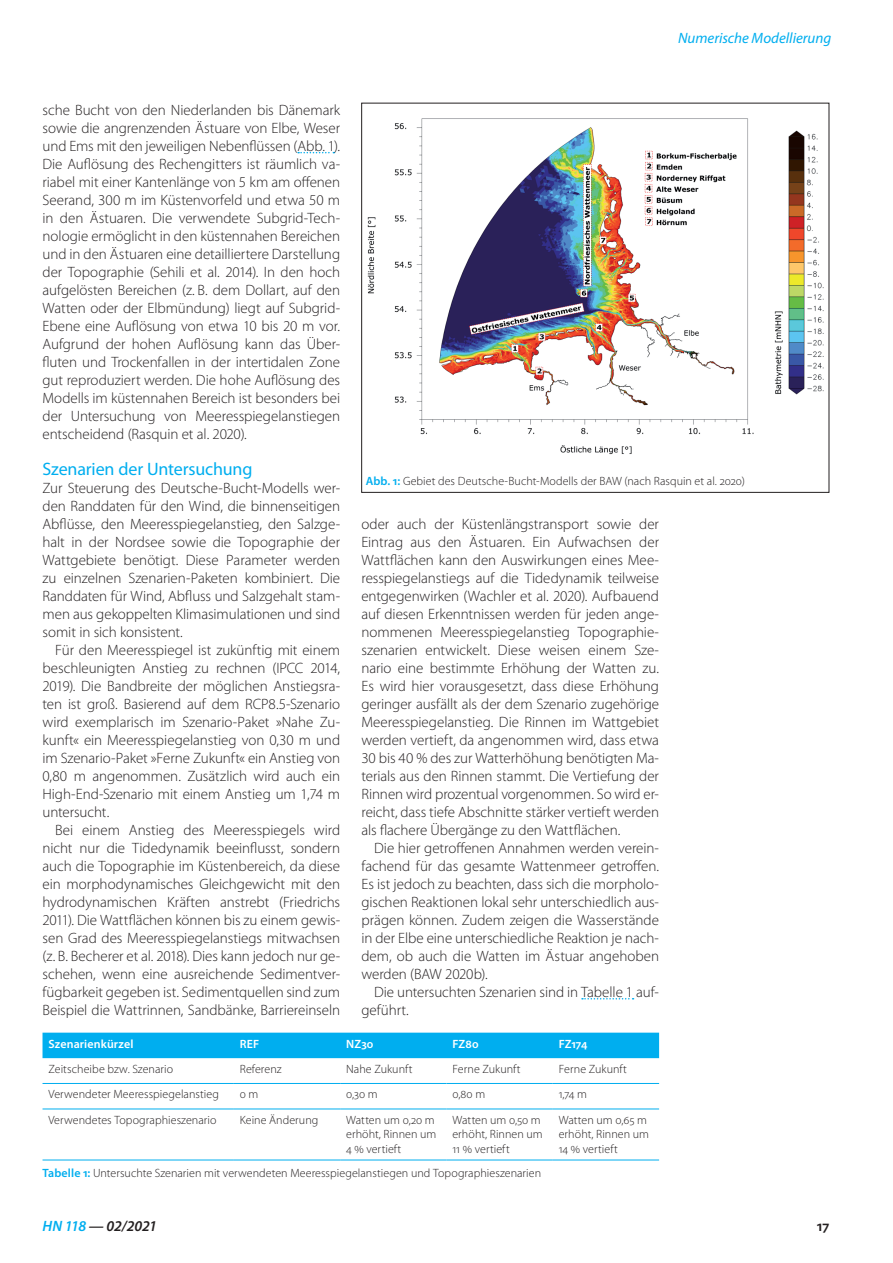
<style>
.page{position:relative;width:893px;height:1263px;background:#fff}
.page>*{position:absolute;margin:0;border:0;box-sizing:border-box;transform-origin:0 0}
.t1{font:18px "Myriad Pro";letter-spacing:-.01em;color:#00aeef}
.t2{font:300 15px/18px "Myriad Pro";letter-spacing:-.005em;color:#231f20;text-align:justify}
.t3{font:italic 15px "Myriad Pro";color:#00aeef}
.t4{font:italic 600 15px "Myriad Pro";letter-spacing:-.02em;color:#231f20}
.t5{font:600 15px "Myriad Pro";color:#231f20}
.t6{font:300 12px/14.4px "Myriad Pro";letter-spacing:.005em;color:#231f20}
.t7{font:600 12px "Myriad Pro";letter-spacing:.01em;color:#fff}
.s1{font-weight:600;color:#00aeef}
.s2{color:#00aeef}
</style>
<div class="page">
<svg style="left:298px;top:152px;width:36px;height:1px"></svg>
<svg style="left:582px;top:998px;width:52px;height:1px"></svg>
<img style="left:367px;top:118px;width:457px;height:337px">
<div style="left:43px;top:1033px;width:616px;height:25px;background:#00aeef"></div>
<hr style="left:43px;top:1083px;width:191px;height:1px;background:#00aeef">
<hr style="left:234px;top:1083px;width:106px;height:1px;background:#00aeef">
<hr style="left:340px;top:1083px;width:106px;height:1px;background:#00aeef">
<hr style="left:446px;top:1083px;width:107px;height:1px;background:#00aeef">
<hr style="left:553px;top:1083px;width:106px;height:1px;background:#00aeef">
<hr style="left:43px;top:1109px;width:191px;height:1px;background:#00aeef">
<hr style="left:234px;top:1109px;width:106px;height:1px;background:#00aeef">
<hr style="left:340px;top:1109px;width:106px;height:1px;background:#00aeef">
<hr style="left:446px;top:1109px;width:107px;height:1px;background:#00aeef">
<hr style="left:553px;top:1109px;width:106px;height:1px;background:#00aeef">
<hr style="left:43px;top:1160px;width:191px;height:1px;background:#00aeef">
<hr style="left:234px;top:1160px;width:106px;height:1px;background:#00aeef">
<hr style="left:340px;top:1160px;width:106px;height:1px;background:#00aeef">
<hr style="left:446px;top:1160px;width:107px;height:1px;background:#00aeef">
<hr style="left:553px;top:1160px;width:106px;height:1px;background:#00aeef">
<p class="t3" style="left:678px;top:28px;width:155px">Numerische Modellierung</p>
<p class="t2" style="left:43px;top:100px;width:299px">sche Bucht von den Niederlanden bis Dänemark sowie die angrenzenden Ästuare von Elbe, Weser und Ems mit den jeweiligen Nebenflüssen (Abb. 1).<br>Die Auflösung des Rechengitters ist räumlich va&shy;riabel mit einer Kantenlänge von 5 km am offenen Seerand, 300 m im Küstenvorfeld und etwa 50 m in den Ästuaren. Die verwendete Subgrid-Tech&shy;nologie ermöglicht in den küstennahen Bereichen und in den Ästuaren eine detailliertere Darstellung der Topographie (Sehili et al. 2014). In den hoch aufgelösten Bereichen (z. B. dem Dollart, auf den Watten oder der Elbmündung) liegt auf Subgrid-Ebene eine Auflösung von etwa 10 bis 20 m vor.<br>Aufgrund der hohen Auflösung kann das Über&shy;fluten und Trockenfallen in der intertidalen Zone gut reproduziert werden. Die hohe Auflösung des Modells im küstennahen Bereich ist besonders bei der Untersuchung von Meeresspiegelanstiegen entscheidend (Rasquin et al. 2020).</p>
<p class="t1" style="left:43px;top:457px;width:212px">Szenarien der Untersuchung</p>
<p class="t2" style="left:43px;top:478px;width:299px">Zur Steuerung des Deutsche-Bucht-Modells wer&shy;den Randdaten für den Wind, die binnenseitigen Abflüsse, den Meeresspiegelanstieg, den Salzge&shy;halt in der Nordsee sowie die Topographie der Wattgebiete benötigt. Diese Parameter werden zu einzelnen Szenarien-Paketen kombiniert. Die Randdaten für Wind, Abfluss und Salzgehalt stam&shy;men aus gekoppelten Klimasimulationen und sind somit in sich konsistent.</p>
<p class="t2" style="left:43px;top:640px;width:299px;text-indent:13px">Für den Meeresspiegel ist zukünftig mit einem beschleunigten Anstieg zu rechnen (IPCC 2014, 2019). Die Bandbreite der möglichen Anstiegsra&shy;ten ist groß. Basierend auf dem RCP8.5-Szenario wird exemplarisch im Szenario-Paket »Nahe Zu&shy;kunft« ein Meeresspiegelanstieg von 0,30 m und im Szenario-Paket »Ferne Zukunft« ein Anstieg von 0,80 m angenommen. Zusätzlich wird auch ein High-End-Szenario mit einem Anstieg um 1,74 m untersucht.</p>
<p class="t2" style="left:43px;top:820px;width:299px;text-indent:13px">Bei einem Anstieg des Meeresspiegels wird nicht nur die Tidedynamik beeinflusst, sondern auch die Topographie im Küstenbereich, da diese ein morphodynamisches Gleichgewicht mit den hydrodynamischen Kräften anstrebt (Friedrichs 2011). Die Wattflächen können bis zu einem gewis&shy;sen Grad des Meeresspiegelanstiegs mitwachsen (z. B. Becherer et al. 2018). Dies kann jedoch nur ge&shy;schehen, wenn eine ausreichende Sedimentver&shy;fügbarkeit gegeben ist. Sedimentquellen sind zum Beispiel die Wattrinnen, Sandbänke, Barriereinseln</p>
<p class="t6" style="left:366px;top:474px;width:381px"><span class="s1">Abb. 1:</span> Gebiet des Deutsche-Bucht-Modells der BAW (nach Rasquin et al. 2020)</p>
<p class="t2" style="left:361px;top:514px;width:299px">oder auch der Küstenlängstransport sowie der Eintrag aus den Ästuaren. Ein Aufwachsen der Wattflächen kann den Auswirkungen eines Mee&shy;resspiegelanstiegs auf die Tidedynamik teilweise entgegenwirken (Wachler et al. 2020). Aufbauend auf diesen Erkenntnissen werden für jeden ange&shy;nommenen Meeresspiegelanstieg Topographie&shy;szenarien entwickelt. Diese weisen einem Sze&shy;nario eine bestimmte Erhöhung der Watten zu.<br>Es wird hier vorausgesetzt, dass diese Erhöhung geringer ausfällt als der dem Szenario zugehörige Meeresspiegelanstieg. Die Rinnen im Wattgebiet werden vertieft, da angenommen wird, dass etwa 30 bis 40 % des zur Watterhöhung benötigten Ma&shy;terials aus den Rinnen stammt. Die Vertiefung der Rinnen wird prozentual vorgenommen. So wird er&shy;reicht, dass tiefe Abschnitte stärker vertieft werden als flachere Übergänge zu den Wattflächen.</p>
<p class="t2" style="left:361px;top:838px;width:299px;text-indent:13px">Die hier getroffenen Annahmen werden verein&shy;fachend für das gesamte Wattenmeer getroffen.<br>Es ist jedoch zu beachten, dass sich die morpholo&shy;gischen Reaktionen lokal sehr unterschiedlich aus&shy;prägen können. Zudem zeigen die Wasserstände in der Elbe eine unterschiedliche Reaktion je nach&shy;dem, ob auch die Watten im Ästuar angehoben werden (BAW 2020b).</p>
<p class="t2" style="left:361px;top:982px;width:299px;text-indent:13px">Die untersuchten Szenarien sind in Tabelle 1 auf&shy;geführt.</p>
<p class="t7" style="left:49px;top:1036px;width:86px">Szenarienkürzel</p>
<p class="t7" style="left:240px;top:1036px;width:21px">REF</p>
<p class="t7" style="left:346px;top:1036px;width:29px">NZ30</p>
<p class="t7" style="left:452px;top:1036px;width:28px">FZ80</p>
<p class="t7" style="left:559px;top:1036px;width:30px">FZ174</p>
<p class="t6" style="left:49px;top:1062px;width:126px">Zeitscheibe bzw. Szenario</p>
<p class="t6" style="left:240px;top:1062px;width:43px">Referenz</p>
<p class="t6" style="left:346px;top:1062px;width:68px">Nahe Zukunft</p>
<p class="t6" style="left:452px;top:1062px;width:70px">Ferne Zukunft</p>
<p class="t6" style="left:559px;top:1062px;width:70px">Ferne Zukunft</p>
<p class="t6" style="left:48px;top:1087px;width:172px">Verwendeter Meeresspiegelanstieg</p>
<p class="t6" style="left:240px;top:1087px;width:20px">0 m</p>
<p class="t6" style="left:346px;top:1087px;width:33px">0,30 m</p>
<p class="t6" style="left:452px;top:1087px;width:34px">0,80 m</p>
<p class="t6" style="left:559px;top:1087px;width:30px">1,74 m</p>
<p class="t6" style="left:48px;top:1113px;width:170px">Verwendetes Topographieszenario</p>
<p class="t6" style="left:240px;top:1113px;width:80px">Keine Änderung</p>
<p class="t6" style="left:346px;top:1113px;width:92px">Watten um 0,20 m erhöht, Rinnen um<br>4 % vertieft</p>
<p class="t6" style="left:452px;top:1113px;width:92px">Watten um 0,50 m erhöht, Rinnen um<br>11 % vertieft</p>
<p class="t6" style="left:559px;top:1113px;width:92px">Watten um 0,65 m erhöht, Rinnen um<br>14 % vertieft</p>
<p class="t6" style="left:42px;top:1165px;width:500px"><span class="s1">Tabelle 1:</span> Untersuchte Szenarien mit verwendeten Meeresspiegelanstiegen und Topographieszenarien</p>
<p class="t4" style="left:43px;top:1216px;width:116px"><span class="s2">HN 118</span> — 02/2021</p>
<p class="t5" style="left:817px;top:1216px;width:14px">17</p>
</div>
